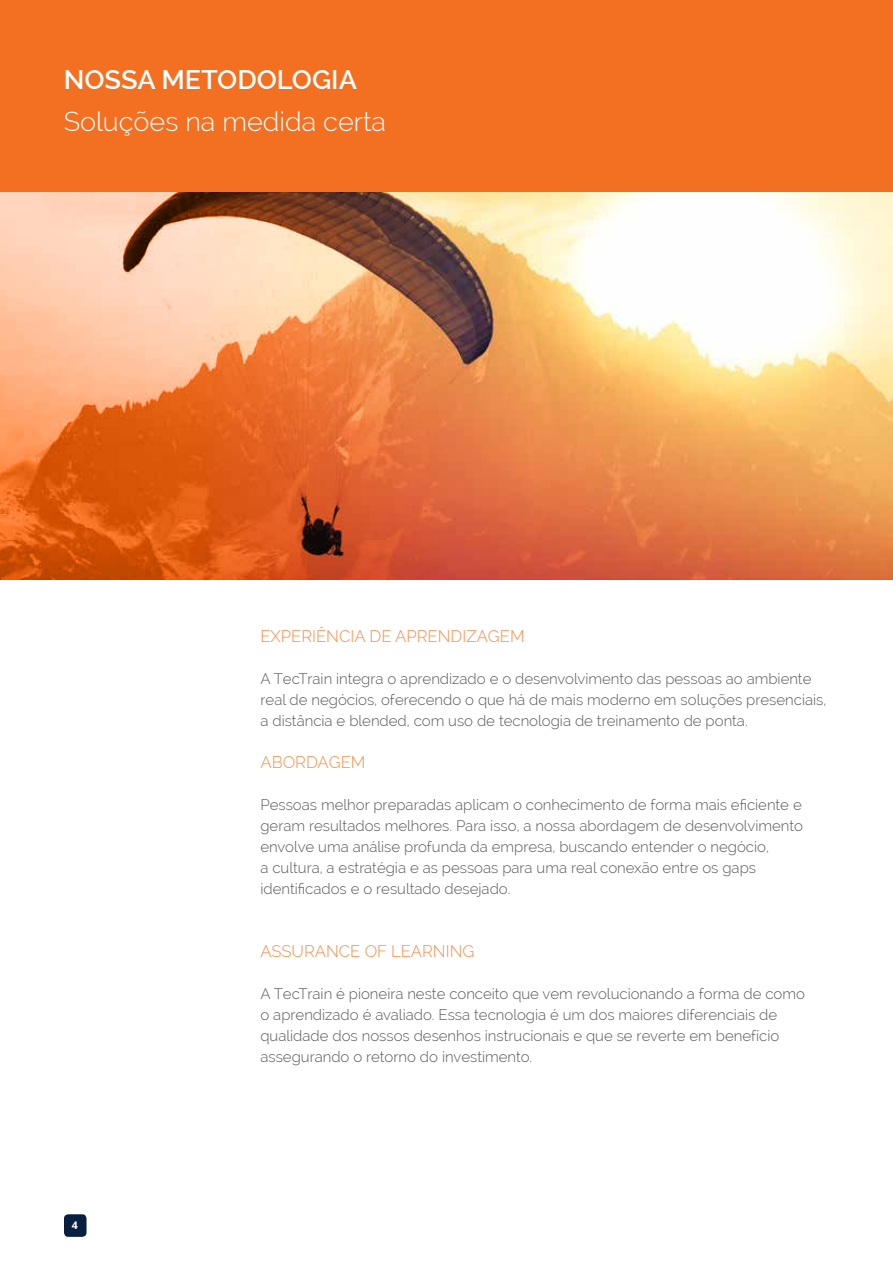
<style>
.page{position:relative;width:893px;height:1263px;background:#fff}
.page>*{position:absolute;margin:0;border:0;box-sizing:border-box;transform-origin:0 0}
.t1{font:300 27px "Raleway";color:#fff}
.t2{font:600 27px "Raleway";color:#fff}
.t3{font:300 16.5px "Raleway";color:#f68a46}
.t4{font:300 15px/21px "Raleway";color:#58595b}
.t5{font:700 10.5px "Open Sans";color:#fff}
</style>
<div class="page">
<img style="left:487px;top:191px;width:406px;height:388px">
<div style="left:0;top:0;width:893px;height:191px;background:#f36f21"></div>
<svg style="left:0;top:191px;width:487px;height:388px;background:#dc8353"></svg>
<div style="left:64px;top:1214px;width:23px;height:23px;background:#091f3f;border-radius:4px"></div>
<h1 class="t2" style="left:64px;top:64px;width:59px">NOSSA</h1>
<h1 class="t2" style="left:161px;top:64px;width:197px">METODOLOGIA</h1>
<h1 class="t1" style="left:64px;top:106px;width:324px">Soluções na medida certa</h1>
<p class="t3" style="left:260px;top:627px;width:179px">Experiência de Aprend</p>
<p class="t3" style="left:462px;top:627px;width:64px">izagem</p>
<p class="t4" style="left:260px;top:668px;width:567px">A TecTrain integra o aprendizado e o desenvolvimento das pessoas ao ambiente real de negócios, oferecendo o que há de mais moderno em soluções presenciais, a distância e blended, com uso de tecnologia de treinamento de ponta.</p>
<p class="t3" style="left:260px;top:753px;width:106px">Abordagem</p>
<p class="t4" style="left:260px;top:794px;width:544px">Pessoas melhor preparadas aplicam o conhecimento de forma mais eficiente e geram resultados melhores. Para isso, a nossa abordagem de desenvolvimento envolve uma análise profunda da empresa, buscando entender o negócio,<br>a cultura, a estratégia e as pessoas para uma real conexão entre os gaps identificados e o resultado desejado.</p>
<p class="t5" style="left:72px;top:1218px;width:7px">4</p>
<p class="t3" style="left:260px;top:942px;width:67px">Ass urance</p>
<p class="t3" style="left:365px;top:942px;width:111px">of Learn ing</p>
<p class="t4" style="left:260px;top:983px;width:546px">A TecTrain é pioneira neste conceito que vem revolucionando a forma de como o aprendizado é avaliado. Essa tecnologia é um dos maiores diferenciais de qualidade dos nossos desenhos instrucionais e que se reverte em benefício assegurando o retorno do investimento.</p>
</div>
